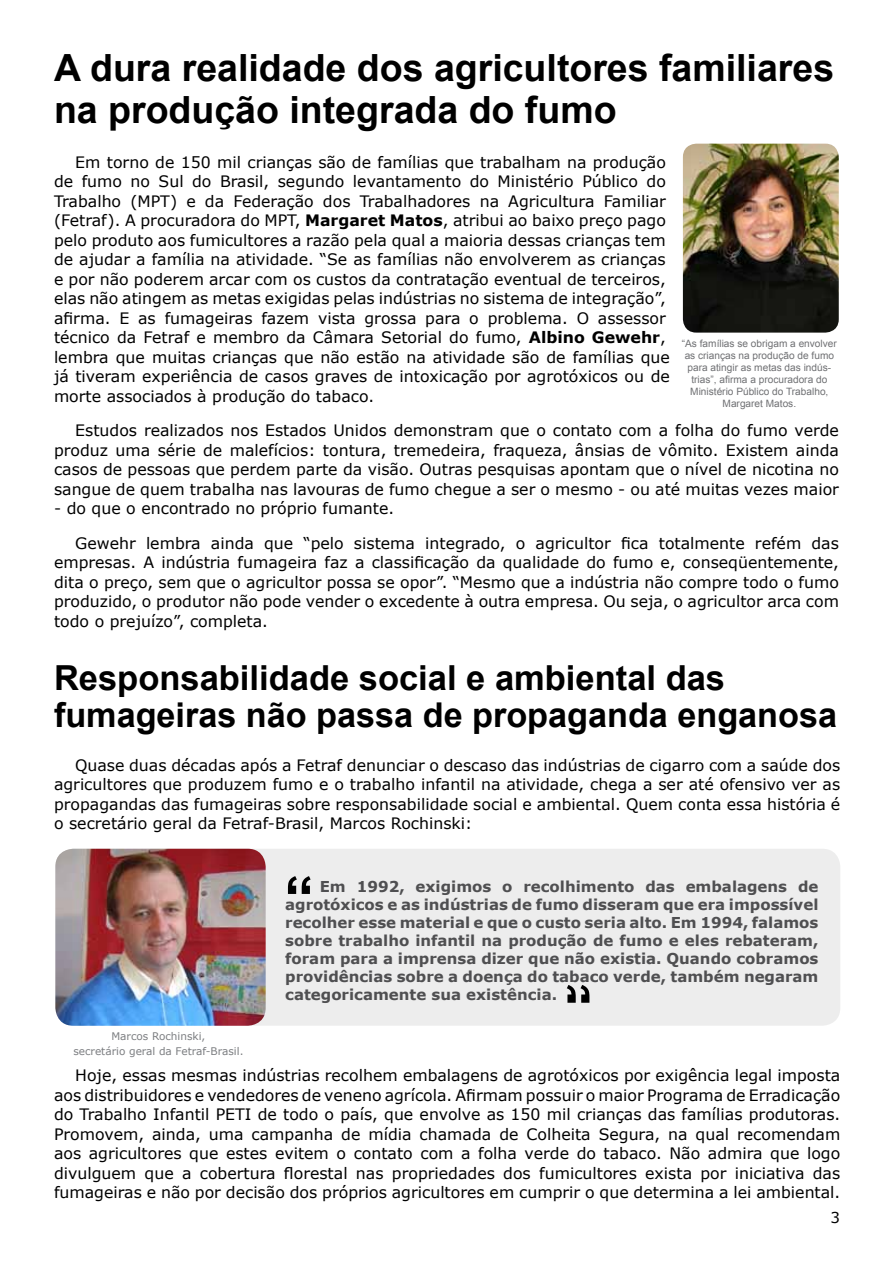
<style>
.page{position:relative;width:893px;height:1263px;background:#fff}
.page>*{position:absolute;margin:0;border:0;box-sizing:border-box;transform-origin:0 0}
.t1{font:700 60px "Arial";color:#000}
.t2{font:700 37.5px/41.2px "Arial";color:#000}
.t3{font:700 34.5px "Arial";color:#000}
.t4{font:700 34.2px "Arial";color:#000}
.t5{font:15.75px/19.5px "Verdana";color:#000;text-align:justify}
.t6{font:700 15px/18px "Verdana";color:#4f4f51;text-align:justify}
.t7{font:15px "Verdana";color:#000}
.t8{font:10.5px "Verdana";color:#7c7e81}
.t9{font:10.05px/12.1px "Arial";color:#6f7073;text-align:center}
.s1{font-weight:700}
</style>
<div class="page">
<div style="left:55px;top:849px;width:785px;height:177px;background:#ededed;border-radius:18px"></div>
<img style="left:683px;top:144px;width:156px;height:189px">
<img style="left:55px;top:849px;width:211px;height:177px">
<h2 class="t2" style="left:54px;top:49px;width:782px">A dura realidade dos agricultores familiares na produção integrada do fumo</h2>
<p class="t5" style="left:54px;top:152px;width:617px;text-align:left;text-indent:21px">Em torno de 150 mil crianças são de famílias que trabalham na produção de fumo no Sul do Brasil, segundo levantamento do Ministério Público do Trabalho (MPT) e da Federação dos Trabalhadores na Agricultura Familiar (Fetraf). A procuradora do MPT, <span class="s1">Margaret Matos</span>, atribui ao baixo preço pago pelo produto aos fumicultores a razão pela qual a maioria dessas crianças tem de ajudar a família na atividade. “Se as famílias não envolverem as crianças e por não poderem arcar com os custos da contratação eventual de terceiros, elas não atingem as metas exigidas pelas indústrias no sistema de integração”, afirma. E as fumageiras fazem vista grossa para o problema. O assessor técnico da Fetraf e membro da Câmara Setorial do fumo, <span class="s1">Albino Gewehr</span>, lembra que muitas crianças que não estão na atividade são de famílias que já tiveram experiência de casos graves de intoxicação por agrotóxicos ou de morte associados à produção do tabaco.</p>
<p class="t5" style="left:54px;top:420px;width:786px;text-indent:21px">Estudos realizados nos Estados Unidos demonstram que o contato com a folha do fumo verde produz uma série de malefícios: tontura, tremedeira, fraqueza, ânsias de vômito. Existem ainda casos de pessoas que perdem parte da visão. Outras pesquisas apontam que o nível de nicotina no sangue de quem trabalha nas lavouras de fumo chegue a ser o mesmo - ou até muitas vezes maior</p>
<p class="t5" style="left:75px;top:491px;width:765px;line-height:34.5px;text-indent:-21px">- do que o encontrado no próprio fumante.<br>Gewehr lembra ainda que “pelo sistema integrado, o agricultor fica totalmente refém das</p>
<p class="t5" style="left:54px;top:552px;width:786px">empresas. A indústria fumageira faz a classificação da qualidade do fumo e, conseqüentemente, dita o preço, sem que o agricultor possa se opor”. “Mesmo que a indústria não compre todo o fumo produzido, o produtor não pode vender o excedente à outra empresa. Ou seja, o agricultor arca com todo o prejuízo”, completa.</p>
<h3 class="t3" style="left:54px;top:654px;width:673px">Responsabilidade social e ambiental das</h3>
<h3 class="t4" style="left:54px;top:692px;width:785px">fumageiras não passa de propaganda enganosa</h3>
<p class="t5" style="left:54px;top:755px;width:788px;text-indent:21px">Quase duas décadas após a Fetraf denunciar o descaso das indústrias de cigarro com a saúde dos agricultores que produzem fumo e o trabalho infantil na atividade, chega a ser até ofensivo ver as propagandas das fumageiras sobre responsabilidade social e ambiental. Quem conta essa história é o secretário geral da Fetraf-Brasil, Marcos Rochinski:</p>
<p class="t9" style="left:682px;top:337px;width:156px">“As famílias se obrigam a envolver as crianças na produção de fumo para atingir as metas das indús&shy;trias”, afirma a procuradora do<br>Ministério Público do Trabalho,<br>Margaret Matos.</p>
<p class="t8" style="left:111px;top:1029px;width:96px">Marcos Rochinski,</p>
<p class="t8" style="left:73px;top:1044px;width:172px">secretário geral da Fetraf-Brasil.</p>
<h1 class="t1" style="left:284px;top:858px;width:31px">“</h1>
<p class="t6" style="left:285px;top:877px;width:535px;text-indent:34px">Em 1992, exigimos o recolhimento das embalagens de agrotóxicos e as indústrias de fumo disseram que era impossível recolher esse material e que o custo seria alto. Em 1994, falamos sobre trabalho infantil na produção de fumo e eles rebateram, foram para a imprensa dizer que não existia. Quando cobramos providências sobre a doença do tabaco verde, também negaram categoricamente sua existência.</p>
<p class="t5" style="left:54px;top:1065px;width:788px;text-indent:21px">Hoje, essas mesmas indústrias recolhem embalagens de agrotóxicos por exigência legal imposta aos distribuidores e vendedores de veneno agrícola. Afirmam possuir o maior Programa de Erradicação do Trabalho Infantil PETI de todo o país, que envolve as 150 mil crianças das famílias produtoras.<br>Promovem, ainda, uma campanha de mídia chamada de Colheita Segura, na qual recomendam aos agricultores que estes evitem o contato com a folha verde do tabaco. Não admira que logo divulguem que a cobertura florestal nas propriedades dos fumicultores exista por iniciativa das fumageiras e não por decisão dos próprios agricultores em cumprir o que determina a lei ambiental.</p>
<p class="t7" style="left:831px;top:1208px;width:11px">3</p>
</div>
